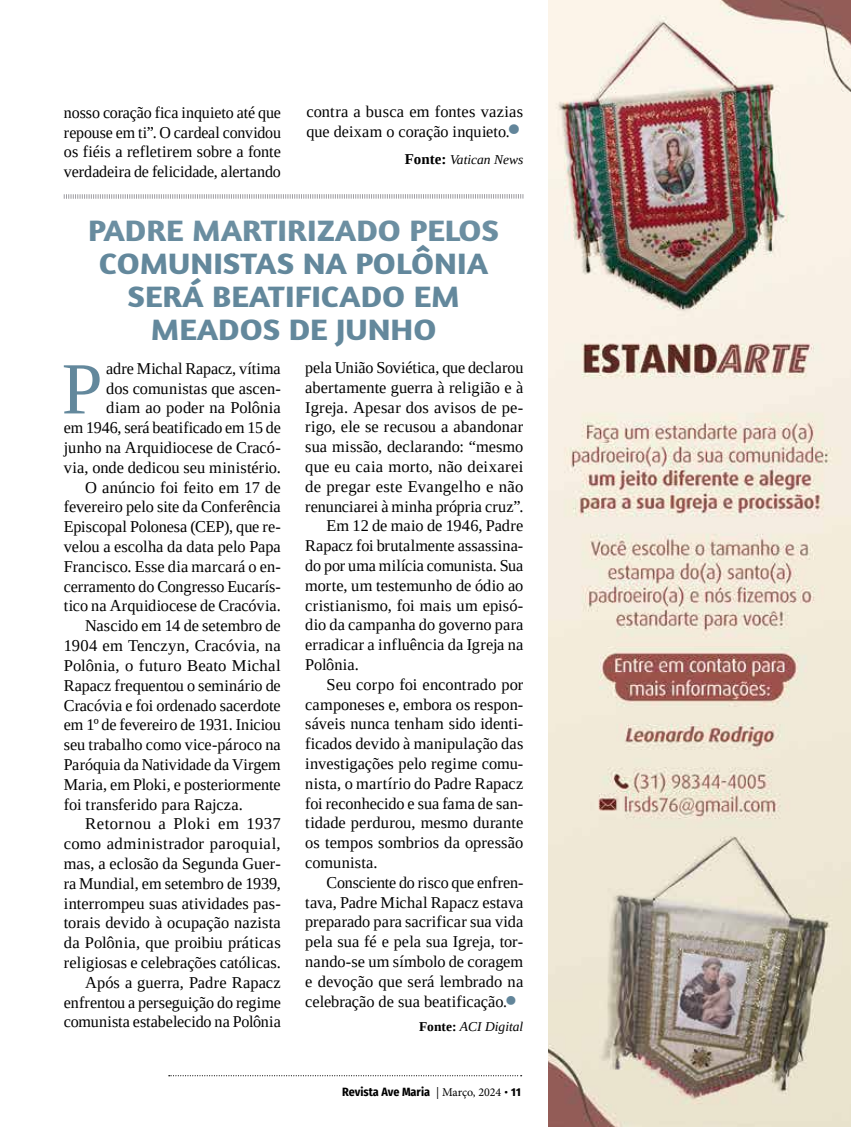
<style>
.page{position:relative;width:851px;height:1127px;background:#fff}
.page>*{position:absolute;margin:0;border:0;box-sizing:border-box;transform-origin:0 0}
.t1{font:73.5px "Tinos";color:#63889c}
.t2{font:41.25px "Tinos";color:#62859a}
.t3{font:37.5px "Tinos";color:#62859a}
.t4{font:700 30px/33px "Amaranth";color:#63889c;text-align:center;scale:1.11 1}
.t5{font:16.5px/19.8px "Tinos";color:#000;text-align:justify}
.t6{font:16.5px "Tinos";letter-spacing:.02em;color:#000}
.t7{font:16.5px "Tinos";letter-spacing:.025em;color:#000}
.t8{font:italic 13.5px "Tinos";color:#000}
.t9{font:700 12px "Fira Sans Condensed";color:#000}
.s1{font-size:15.75px}
.s2{font-weight:700;font-style:normal;font-size:15px}
.s3{font-weight:700;font-style:normal}
.s4{font-family:"Minion Pro";font-weight:400}
.s5{font-family:"Amaranth"}
</style>
<div class="page">
<img style="left:549px;top:0;width:301px;height:1127px">
<div style="left:74px;top:201px;width:499px;height:51px;background:#fff"></div>
<svg style="left:63px;top:194px;width:460px;height:5px"></svg>
<svg style="left:169px;top:1075px;width:352px;height:1px"></svg>
<p class="t5" style="left:64px;top:102px;width:218px">nosso coração fica inquieto até que repouse em ti”. O cardeal convidou os fiéis a refletirem sobre a fonte verdadeira de felicidade, alertando</p>
<p class="t5" style="left:306px;top:101px;width:218px">contra a busca em fontes vazias que deixam o coração inquieto<span class="s1">.</span></p>
<h2 class="t2" style="left:506px;top:102px;width:16px">•</h2>
<p class="t8" style="left:404px;top:150px;width:120px"><span class="s2">Fonte:</span> Vatican News</p>
<h3 class="t4" style="left:88px;top:213px;width:371px">PADRE MARTIRIZADO PELOS<br>COMUNISTAS NA POLÔNIA<br>SERÁ BEATIFICADO EM<br>MEADOS DE JUNHO</h3>
<h1 class="t1" style="left:62px;top:341px;width:42px">P</h1>
<p class="t5" style="left:106px;top:358px;width:176px">adre Michal Rapacz, vítima</p>
<p class="t5" style="left:106px;top:378px;width:176px">dos comunistas que ascen-</p>
<p class="t5" style="left:106px;top:398px;width:176px">diam ao poder na Polônia</p>
<p class="t5" style="left:64px;top:418px;width:218px">em 1946, será beatificado em 15 de</p>
<p class="t5" style="left:64px;top:437px;width:218px">junho na Arquidiocese de Cracó-</p>
<p class="t5" style="left:64px;top:457px;width:218px">via, onde dedicou seu ministério.</p>
<p class="t5" style="left:85px;top:477px;width:197px">O anúncio foi feito em 17 de</p>
<p class="t5" style="left:64px;top:497px;width:218px">fevereiro pelo site da Conferência</p>
<p class="t5" style="left:64px;top:517px;width:218px">Episcopal Polonesa (CEP), que re-</p>
<p class="t5" style="left:64px;top:536px;width:218px">velou a escolha da data pelo Papa</p>
<p class="t5" style="left:64px;top:556px;width:218px">Francisco. Esse dia marcará o en-</p>
<p class="t5" style="left:64px;top:576px;width:218px">cerramento do Congresso Eucarís-</p>
<p class="t5" style="left:64px;top:596px;width:218px">tico na Arquidiocese de Cracóvia.</p>
<p class="t5" style="left:85px;top:616px;width:197px">Nascido em 14 de setembro de</p>
<p class="t5" style="left:64px;top:635px;width:218px">1904 em Tenczyn, Cracóvia, na</p>
<p class="t5" style="left:64px;top:655px;width:218px">Polônia, o futuro Beato Michal</p>
<p class="t5" style="left:64px;top:675px;width:218px">Rapacz frequentou o seminário de</p>
<p class="t5" style="left:64px;top:695px;width:218px">Cracóvia e foi ordenado sacerdote</p>
<p class="t5" style="left:64px;top:715px;width:218px">em 1º de fevereiro de 1931. Iniciou</p>
<p class="t5" style="left:64px;top:734px;width:218px">seu trabalho como vice-pároco na</p>
<p class="t5" style="left:64px;top:754px;width:218px">Paróquia da Natividade da Virgem</p>
<p class="t5" style="left:64px;top:774px;width:218px">Maria, em Ploki, e posteriormente</p>
<p class="t5" style="left:64px;top:794px;width:180px">foi transferido para Rajcza.</p>
<p class="t7" style="left:85px;top:813px;width:197px">Retornou a Ploki em 1937</p>
<p class="t6" style="left:64px;top:833px;width:218px">como administrador paroquial,</p>
<p class="t5" style="left:64px;top:853px;width:218px">mas, a eclosão da Segunda Guer-</p>
<p class="t5" style="left:64px;top:873px;width:218px">ra Mundial, em setembro de 1939,</p>
<p class="t5" style="left:64px;top:893px;width:218px">interrompeu suas atividades pas-</p>
<p class="t5" style="left:64px;top:913px;width:218px">torais devido à ocupação nazista</p>
<p class="t5" style="left:64px;top:932px;width:218px">da Polônia, que proibiu práticas</p>
<p class="t5" style="left:64px;top:952px;width:218px">religiosas e celebrações católicas.</p>
<p class="t5" style="left:85px;top:972px;width:197px">Após a guerra, Padre Rapacz</p>
<p class="t5" style="left:64px;top:992px;width:218px">enfrentou a perseguição do regime</p>
<p class="t5" style="left:64px;top:1012px;width:218px">comunista estabelecido na Polônia</p>
<p class="t5" style="left:305px;top:357px;width:219px">pela União Soviética, que declarou</p>
<p class="t5" style="left:305px;top:377px;width:219px">abertamente guerra à religião e à</p>
<p class="t5" style="left:305px;top:397px;width:219px">Igreja. Apesar dos avisos de pe-</p>
<p class="t5" style="left:305px;top:417px;width:219px">rigo, ele se recusou a abandonar</p>
<p class="t5" style="left:305px;top:437px;width:219px">sua missão, declarando: “mesmo</p>
<p class="t5" style="left:305px;top:456px;width:219px">que eu caia morto, não deixarei</p>
<p class="t5" style="left:305px;top:476px;width:219px">de pregar este Evangelho e não</p>
<p class="t5" style="left:305px;top:496px;width:219px">renunciarei à minha própria cruz”.</p>
<p class="t5" style="left:326px;top:516px;width:198px">Em 12 de maio de 1946, Padre</p>
<p class="t5" style="left:305px;top:536px;width:219px">Rapacz foi brutalmente assassina-</p>
<p class="t5" style="left:305px;top:555px;width:219px">do por uma milícia comunista. Sua</p>
<p class="t5" style="left:305px;top:575px;width:219px">morte, um testemunho de ódio ao</p>
<p class="t5" style="left:305px;top:595px;width:219px">cristianismo, foi mais um episó-</p>
<p class="t5" style="left:305px;top:615px;width:219px">dio da campanha do governo para</p>
<p class="t5" style="left:305px;top:635px;width:219px">erradicar a influência da Igreja na</p>
<p class="t5" style="left:305px;top:654px;width:55px">Polônia.</p>
<p class="t5" style="left:326px;top:674px;width:198px">Seu corpo foi encontrado por</p>
<p class="t5" style="left:305px;top:694px;width:219px">camponeses e, embora os respon-</p>
<p class="t5" style="left:305px;top:714px;width:219px">sáveis nunca tenham sido identi-</p>
<p class="t5" style="left:305px;top:734px;width:219px">ficados devido à manipulação das</p>
<p class="t5" style="left:305px;top:753px;width:219px">investigações pelo regime comu-</p>
<p class="t5" style="left:305px;top:773px;width:219px">nista, o martírio do Padre Rapacz</p>
<p class="t5" style="left:305px;top:793px;width:219px">foi reconhecido e sua fama de san-</p>
<p class="t5" style="left:305px;top:813px;width:219px">tidade perdurou, mesmo durante</p>
<p class="t5" style="left:305px;top:833px;width:219px">os tempos sombrios da opressão</p>
<p class="t5" style="left:305px;top:852px;width:74px">comunista.</p>
<p class="t5" style="left:326px;top:872px;width:198px">Consciente do risco que enfren-</p>
<p class="t5" style="left:305px;top:892px;width:219px">tava, Padre Michal Rapacz estava</p>
<p class="t5" style="left:305px;top:912px;width:219px">preparado para sacrificar sua vida</p>
<p class="t5" style="left:305px;top:932px;width:219px">pela sua fé e pela sua Igreja, tor-</p>
<p class="t5" style="left:305px;top:951px;width:219px">nando-se um símbolo de coragem</p>
<p class="t5" style="left:305px;top:971px;width:219px">e devoção que será lembrado na</p>
<p class="t5" style="left:305px;top:991px;width:203px">celebração de sua beatificação<span class="s1">.</span></p>
<h3 class="t3" style="left:504px;top:976px;width:15px">•</h3>
<p class="t8" style="left:419px;top:1017px;width:106px"><span class="s3">Fonte:</span> ACI Digital</p>
<p class="t9" style="left:342px;top:1082px;width:180px">Revista Ave Maria <span class="s4">| Março, 2024</span> <span class="s5">• 11</span></p>
</div>
